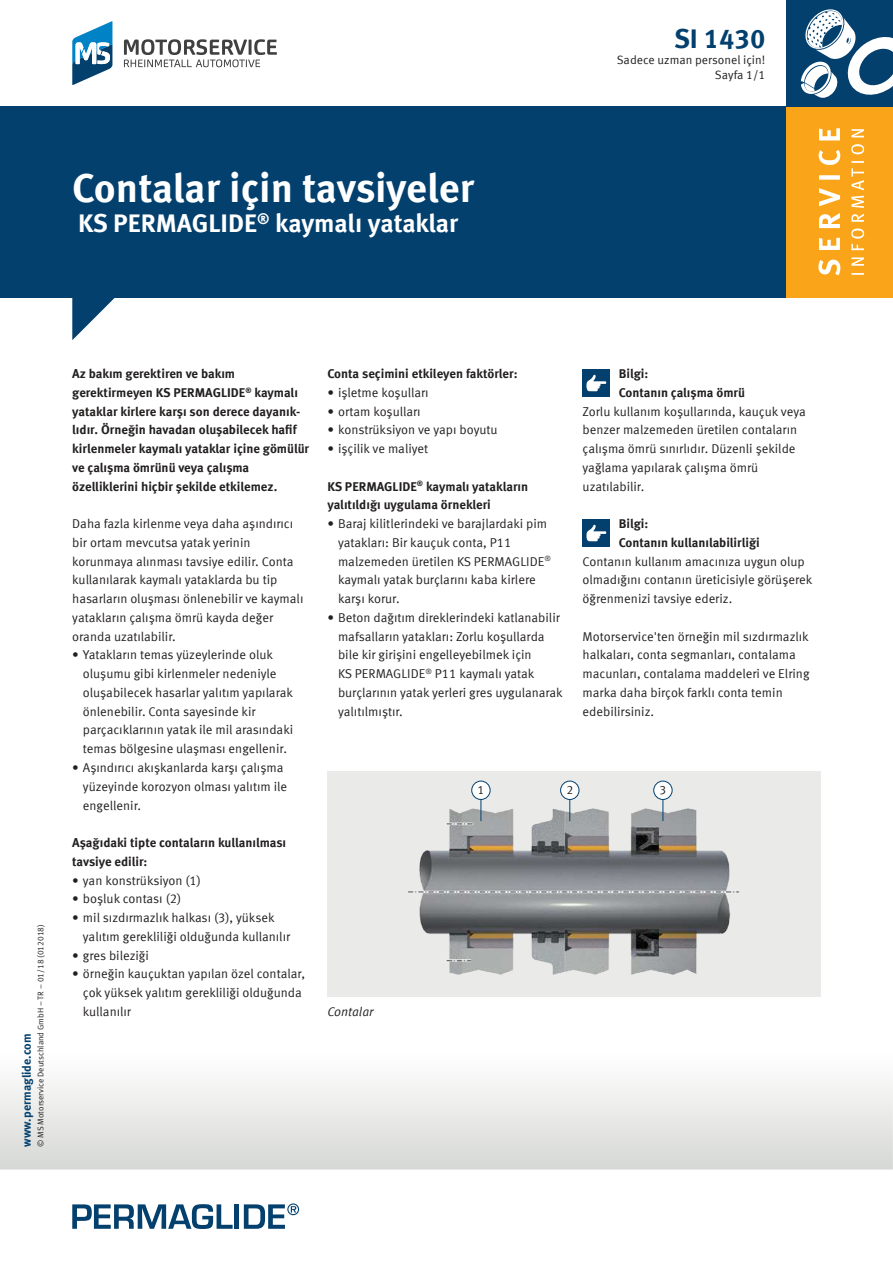
<style>
.page{position:relative;width:893px;height:1263px;background:#fff}
.page>*{position:absolute;margin:0;border:0;box-sizing:border-box;transform-origin:0 0}
.t1{font:700 40.5px "Meta Offc Pro";letter-spacing:-.005em;color:#fff}
.t2{font:700 27px "Meta Offc Pro";color:#03406e}
.t3{font:700 25.5px "Meta Offc Pro";color:#fff}
.t4{font:12.75px/18.8px "Meta Offc Pro Norm";color:#221f1f}
.t5{font:700 12.75px/18.8px "Meta Offc Pro";color:#221f1f}
.t6{font:12.75px "Meta Offc Pro Norm Ita";letter-spacing:-.005em;color:#221f1f}
.t7{font:12px "Meta Offc Pro Norm";color:#221f1f}
.t8{font:700 12px "Meta Offc Pro";color:#03406e}
.t9{font:8.25px "Meta Offc Pro Norm";color:#221f1f}
</style>
<div class="page">
<div style="left:0;top:106px;width:893px;height:192px;background:#03406e"></div>
<svg style="left:72px;top:298px;width:43px;height:42px"></svg>
<div style="left:787px;top:106px;width:106px;height:192px;background:#faa519"></div>
<svg style="left:851px;top:129px;width:13px;height:146px"></svg>
<svg style="left:818px;top:128px;width:22px;height:147px"></svg>
<div style="left:787px;top:0;width:106px;height:106px;background:#03406e"></div>
<svg style="left:801px;top:9px;width:92px;height:89px"></svg>
<svg style="left:72px;top:1204px;width:161px;height:25px"></svg>
<div style="left:234px;top:1204px;width:5px;height:25px;background:#03406e"></div>
<svg style="left:244px;top:1203px;width:55px;height:26px"></svg>
<svg style="left:124px;top:39px;width:153px;height:28px"></svg>
<svg style="left:72px;top:21px;width:40px;height:64px"></svg>
<div style="left:583px;top:369px;width:27px;height:28px;background:#03406e"></div>
<svg style="left:586px;top:375px;width:20px;height:16px"></svg>
<div style="left:583px;top:519px;width:27px;height:28px;background:#03406e"></div>
<svg style="left:586px;top:525px;width:20px;height:16px"></svg>
<div style="left:327px;top:772px;width:494px;height:225px;background:#eaeae8"></div>
<img style="left:408px;top:780px;width:331px;height:195px">
<hr style="left:481px;top:783px;width:1px;height:38px;background:#03406e">
<div style="left:472px;top:781px;width:18px;height:18px;background:#fff;border-radius:50%"></div>
<div style="left:471px;top:781px;width:19px;height:19px;border:1px solid #03406e;border-radius:50%"></div>
<hr style="left:569px;top:783px;width:1px;height:38px;background:#03406e">
<div style="left:561px;top:781px;width:18px;height:18px;background:#fff;border-radius:50%"></div>
<div style="left:560px;top:781px;width:19px;height:19px;border:1px solid #03406e;border-radius:50%"></div>
<hr style="left:663px;top:783px;width:1px;height:38px;background:#03406e">
<div style="left:654px;top:781px;width:18px;height:18px;background:#fff;border-radius:50%"></div>
<div style="left:653px;top:781px;width:19px;height:19px;border:1px solid #03406e;border-radius:50%"></div>
<h1 class="t1" style="left:72px;top:172px;width:403px">Contalar için tavsiyeler</h1>
<h3 class="t3" style="left:78px;top:213px;width:382px">KS PERMAGLIDE<sup>®</sup> kaymalı yataklar</h3>
<h2 class="t2" style="left:674px;top:28px;width:93px">SI 1430</h2>
<p class="t7" style="left:617px;top:55px;width:150px">Sadece uzman personel için!</p>
<p class="t7" style="left:715px;top:70px;width:52px">Sayfa 1/1</p>
<p class="t9" style="left:37px;top:1147px;width:224px;rotate:-90deg">© MS Motorservice Deutschland GmbH – TR – 01/18 (012018)</p>
<p class="t8" style="left:22px;top:1147px;width:115px;rotate:-90deg">www.permaglide.com</p>
<p class="t5" style="left:72px;top:363px;width:238px">Az bakım gerektiren ve bakım gerektirmeyen KS PERMAGLIDE<sup>®</sup> kaymalı yataklar kirlere karşı son derece dayanık&shy;lıdır. Örneğin havadan oluşabilecek hafif kirlenmeler kaymalı yataklar içine gömülür ve çalışma ömrünü veya çalışma özelliklerini hiçbir şekilde etkilemez.</p>
<p class="t4" style="left:72px;top:513px;width:233px">Daha fazla kirlenme veya daha aşındırıcı bir ortam mevcutsa yatak yerinin korunmaya alınması tavsiye edilir. Conta kullanılarak kaymalı yataklarda bu tip hasarların oluşması önlenebilir ve kaymalı yatakların çalışma ömrü kayda değer oranda uzatılabilir.</p>
<p class="t4" style="left:83px;top:646px;width:212px;text-indent:-11px">• Yatakların temas yüzeylerinde oluk oluşumu gibi kirlenmeler nedeniyle oluşabilecek hasarlar yalıtım yapılarak önlenebilir. Conta sayesinde kir parçacıklarının yatak ile mil arasındaki temas bölgesine ulaşması engellenir.</p>
<p class="t4" style="left:83px;top:759px;width:206px;text-indent:-11px">• Aşındırıcı akışkanlarda karşı çalışma yüzeyinde korozyon olması yalıtım ile engellenir.</p>
<p class="t5" style="left:72px;top:832px;width:215px">Aşağıdaki tipte contaların kullanılması tavsiye edilir:</p>
<p class="t4" style="left:72px;top:871px;width:130px">• yan konstrüksiyon (1)</p>
<p class="t4" style="left:72px;top:890px;width:110px">• boşluk contası (2)</p>
<p class="t4" style="left:83px;top:909px;width:209px;text-indent:-11px">• mil sızdırmazlık halkası (3), yüksek yalıtım gerekliliği olduğunda kullanılır</p>
<p class="t4" style="left:72px;top:946px;width:78px">• gres bileziği</p>
<p class="t4" style="left:83px;top:965px;width:224px;text-indent:-11px">• örneğin kauçuktan yapılan özel contalar, çok yüksek yalıtım gerekliliği olduğunda kullanılır</p>
<p class="t5" style="left:327px;top:363px;width:192px">Conta seçimini etkileyen faktörler:</p>
<p class="t4" style="left:327px;top:384px;width:103px">• işletme koşulları</p>
<p class="t4" style="left:327px;top:403px;width:95px">• ortam koşulları</p>
<p class="t4" style="left:327px;top:421px;width:172px">• konstrüksiyon ve yapı boyutu</p>
<p class="t4" style="left:327px;top:440px;width:102px">• işçilik ve maliyet</p>
<p class="t5" style="left:327px;top:478px;width:202px">KS PERMAGLIDE<sup>®</sup> kaymalı yatakların yalıtıldığı uygulama örnekleri</p>
<p class="t4" style="left:338px;top:515px;width:214px;text-indent:-11px">• Baraj kilitlerindeki ve barajlardaki pim yatakları: Bir kauçuk conta, P11 malzemeden üretilen KS PERMAGLIDE<sup>® </sup>kaymalı yatak burçlarını kaba kirlere karşı korur.</p>
<p class="t4" style="left:338px;top:609px;width:226px;text-indent:-11px">• Beton dağıtım direklerindeki katlanabilir mafsalların yatakları: Zorlu koşullarda bile kir girişini engelleyebilmek için<br>KS PERMAGLIDE<sup>®</sup> P11 kaymalı yatak burçlarının yatak yerleri gres uygulanarak yalıtılmıştır.</p>
<p class="t5" style="left:619px;top:365px;width:128px">Bilgi:<br>Contanın çalışma ömrü</p>
<p class="t4" style="left:583px;top:401px;width:225px">Zorlu kullanım koşullarında, kauçuk veya benzer malzemeden üretilen contaların çalışma ömrü sınırlıdır. Düzenli şekilde yağlama yapılarak çalışma ömrü uzatılabilir.</p>
<p class="t5" style="left:619px;top:515px;width:143px">Bilgi:<br>Contanın kullanılabilirliği</p>
<p class="t4" style="left:583px;top:551px;width:231px">Contanın kullanım amacınıza uygun olup olmadığını contanın üreticisiyle görüşerek öğrenmenizi tavsiye ederiz.</p>
<p class="t4" style="left:583px;top:626px;width:229px">Motorservice'ten örneğin mil sızdırmazlık halkaları, conta segmanları, contalama macunları, contalama maddeleri ve Elring marka daha birçok farklı conta temin edebilirsiniz.</p>
<p class="t6" style="left:327px;top:1004px;width:48px">Contalar</p>
<p class="t7" style="left:477px;top:785px;width:8px">1</p>
<p class="t7" style="left:566px;top:785px;width:8px">2</p>
<p class="t7" style="left:659px;top:781px;width:8px">3</p>
</div>
